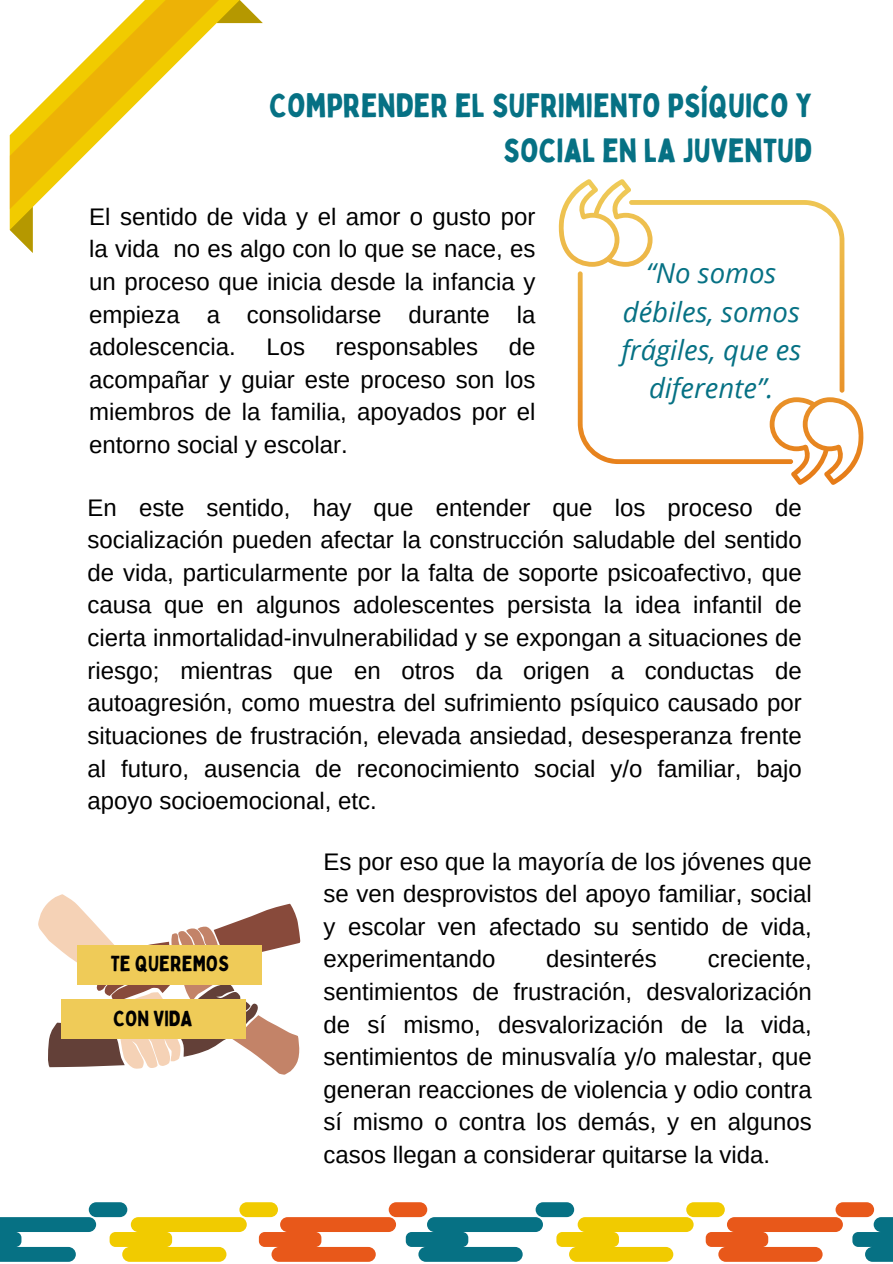
<style>
.page{position:relative;width:893px;height:1264px;background:#fff}
.page>*{position:absolute;margin:0;border:0;box-sizing:border-box;transform-origin:0 0}
.t1{font:32.85px/45px "Bobby Jones";color:#067184;text-align:right}
.t2{font:italic 27.6px/38.2px "Open Sans";color:#067184;text-align:center}
.t3{font:24px/32.5px "Arimo";color:#000;text-align:justify}
.t4{font:21.6px "Bobby Jones";color:#000}
</style>
<div class="page">
<svg style="left:0;top:1202px;width:892px;height:59px"></svg>
<svg style="left:10px;top:0;width:253px;height:253px"></svg>
<svg style="left:38px;top:894px;width:263px;height:180px"></svg>
<div style="left:78px;top:944px;width:184px;height:40px;background:#efcb58"></div>
<div style="left:61px;top:998px;width:184px;height:40px;background:#efcb58"></div>
<svg style="left:558px;top:179px;width:306px;height:306px"></svg>
<p class="t1" style="left:269px;top:82px;width:543px">COMPRENDER EL SUFRIMIENTO PSÍQUICO Y<br>SOCIAL EN LA JUVENTUD</p>
<p class="t3" style="left:89px;top:200px;width:447px">El sentido de vida y el amor o gusto por la vida no es algo con lo que se nace, es un proceso que inicia desde la infancia y empieza a consolidarse durante la adolescencia.</p>
<p class="t3" style="left:89px;top:330px;width:447px;text-indent:419px">de acompañar y guiar este proceso son los miembros de la familia, apoyados por el entorno social y escolar.</p>
<p class="t3" style="left:266px;top:330px;width:40px">Los</p>
<p class="t3" style="left:335px;top:330px;width:144px">responsables</p>
<p class="t2" style="left:621px;top:253px;width:181px">“No somos débiles, somos frágiles, que es diferente”.</p>
<p class="t3" style="left:88px;top:491px;width:715px">En este sentido, hay que entender que los proceso de socialización pueden afectar la construcción saludable del sentido de vida, particularmente por la falta de soporte psicoafectivo, que causa que en algunos adolescentes persista la idea infantil de cierta inmortalidad-invulnerabilidad y se expongan a situaciones de riesgo; mientras que en otros da origen a conductas de autoagresión, como muestra del sufrimiento psíquico causado por situaciones de frustración, elevada ansiedad, desesperanza frente al futuro, ausencia de reconocimiento social y/o familiar, bajo apoyo socioemocional, etc.</p>
<p class="t3" style="left:323px;top:845px;width:490px">Es por eso que la mayoría de los jóvenes que se ven desprovistos del apoyo familiar, social y escolar ven afectado su sentido de vida, experimentando</p>
<p class="t3" style="left:546px;top:942px;width:112px">desinterés</p>
<p class="t3" style="left:323px;top:942px;width:490px;text-indent:384px">creciente, sentimientos de frustración, desvalorización de sí mismo, desvalorización de la vida, sentimientos de minusvalía y/o malestar, que generan reacciones de violencia y odio contra sí mismo o contra los demás, y en algunos casos llegan a considerar quitarse la vida.</p>
<p class="t4" style="left:111px;top:950px;width:120px">TE QUEREMOS</p>
<p class="t4" style="left:114px;top:1004px;width:80px">CON VIDA</p>
</div>
